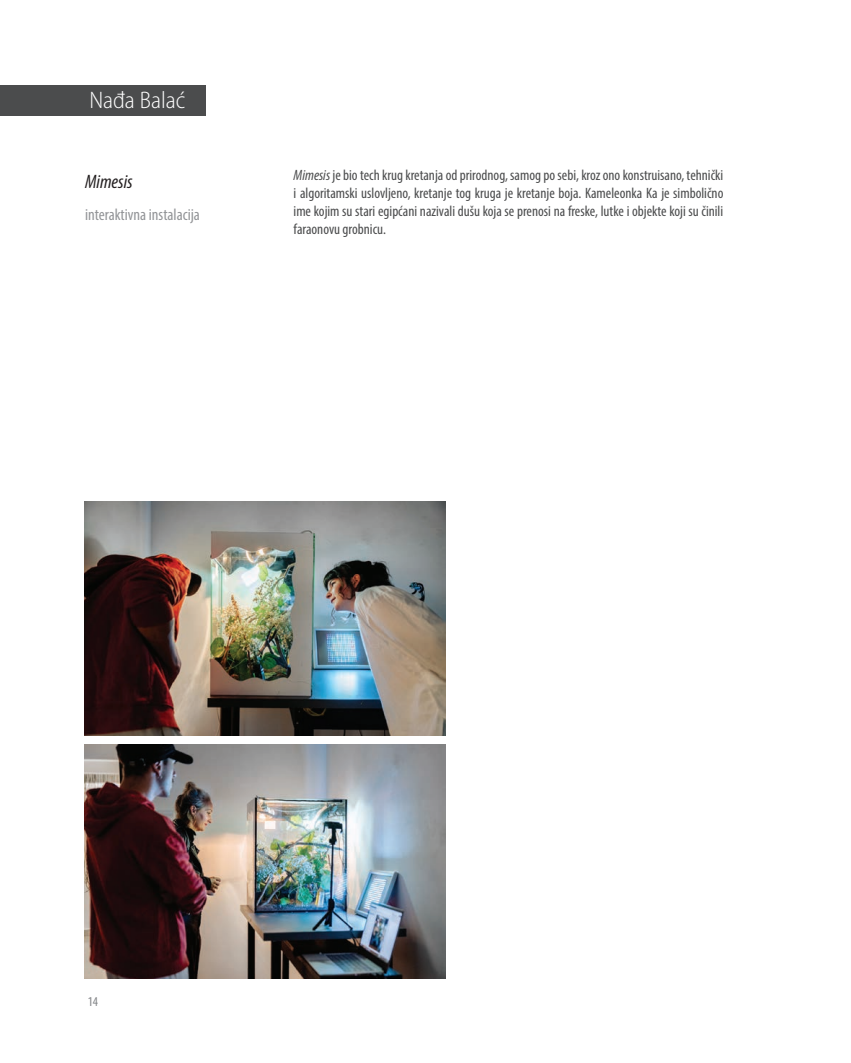
<style>
.page{position:relative;width:851px;height:1063px;background:#fff}
.page>*{position:absolute;margin:0;border:0;box-sizing:border-box;transform-origin:0 0}
.t1{font:300 semi-condensed 24px "Myriad Pro";color:#fff}
.t2{font:italic condensed 19.5px "Myriad Pro";color:#231f20}
.t3{font:condensed 16.5px "Myriad Pro";color:#939598}
.t4{font:condensed 15px/18px "Myriad Pro";color:#4b4c4d;text-align:justify}
.t5{font:condensed 13.5px "Myriad Pro";color:#808285}
.s1{font-style:italic}
</style>
<div class="page">
<div style="left:0;top:85px;width:206px;height:30px;background:#4b4c4d"></div>
<img style="left:84px;top:744px;width:362px;height:234px">
<img style="left:84px;top:501px;width:362px;height:234px">
<h1 class="t1" style="left:89px;top:85px;width:97px">Nađa Balać</h1>
<h2 class="t2" style="left:85px;top:170px;width:49px">Mimesis</h2>
<p class="t3" style="left:85px;top:204px;width:116px">interaktivna instalacija</p>
<p class="t4" style="left:293px;top:166px;width:431px"><span class="s1">Mimesis</span> je bio tech krug kretanja od prirodnog, samog po sebi, kroz ono konstruisano, tehnički i algoritamski uslovljeno, kretanje tog kruga je kretanje boja. Kameleonka Ka je simbolično ime kojim su stari egipćani nazivali dušu koja se prenosi na freske, lutke i objekte koji su činili faraonovu grobnicu.</p>
<p class="t5" style="left:88px;top:993px;width:12px">14</p>
</div>
